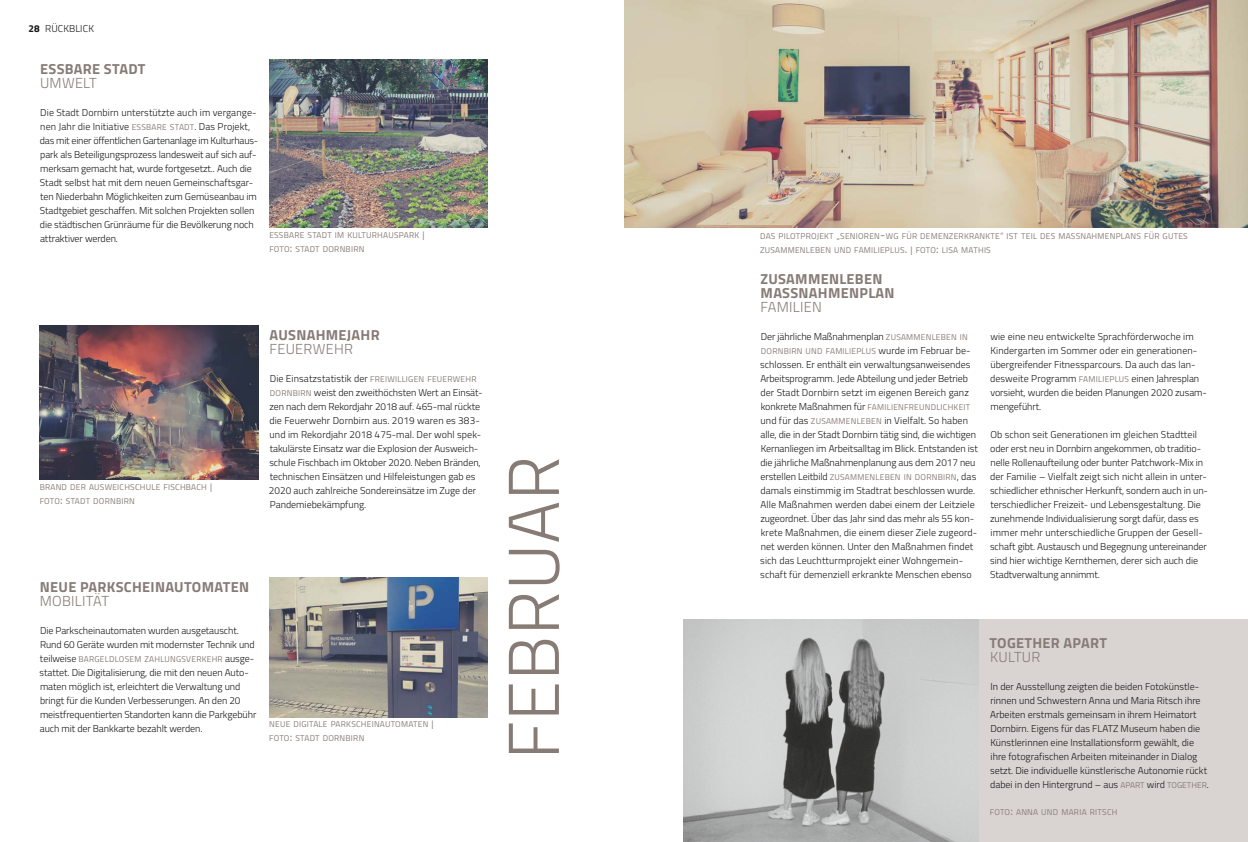
<style>
.page{position:relative;width:1248px;height:842px;background:#fff}
.page>*{position:absolute;margin:0;border:0;box-sizing:border-box;transform-origin:0 0}
.t1{font:300 72px "Titillium";letter-spacing:.01em;color:#877b76}
.Rückblick_Head{font:700 14.5px "Titillium";letter-spacing:.02em;color:#877b76}
.Rückblick_Subhead{font:300 14.5px "Titillium";letter-spacing:.02em;color:#877b76}
.Rückblick_Fließtext{font:300 10px/14px "Titillium";letter-spacing:-.01em;color:#181716}
.Rückblick_Fließtext-2{font:300 10px/14px "Titillium";letter-spacing:.01em;color:#181716}
.Rückblick_Fließtext-3{font:8.4px/14px "Titillium";letter-spacing:.03em;color:#877b76}
.s1{font-weight:700}
.s2{font-weight:400;font-size:8.4px;color:#877b76}
.s3{font-size:9px}
.s4{font-size:12px}
.s5{font-weight:300;font-size:10px;color:#181716}
</style>
<div class="page">
<div style="left:978px;top:620px;width:269px;height:222px;background:#d9d4d2"></div>
<img style="left:624px;top:0;width:623px;height:228px">
<img style="left:683px;top:620px;width:295px;height:222px">
<img style="left:269px;top:60px;width:219px;height:168px">
<img style="left:269px;top:578px;width:218px;height:140px">
<img style="left:40px;top:326px;width:218px;height:154px">
<p class="Rückblick_Fließtext-2" style="left:28px;top:21px;width:67px"><span class="s1">28</span> RÜCKBLICK</p>
<p class="Rückblick_Head" style="left:40px;top:57px;width:107px">ESSBARE STADT</p>
<p class="Rückblick_Subhead" style="left:40px;top:72px;width:58px">UMWELT</p>
<p class="Rückblick_Fließtext" style="left:40px;top:105px;width:220px">Die Stadt Dornbirn unterstützte auch im vergange&shy;nen Jahr die Initiative <span class="s2">ESSBARE STADT</span>. Das Projekt, das mit einer öffentlichen Gartenanlage im Kulturhaus&shy;park als Beteiligungsprozess landesweit auf sich auf&shy;merksam gemacht hat, wurde fortgesetzt.. Auch die Stadt selbst hat mit dem neuen Gemeinschaftsgar&shy;ten Niederbahn Möglichkeiten zum Gemüseanbau im Stadtgebiet geschaffen. Mit solchen Projekten sollen die städtischen Grünräume für die Bevölkerung noch attraktiver werden.</p>
<p class="Rückblick_Fließtext-3" style="left:269px;top:228px;width:156px">ESSBARE STADT IM KULTURHAUSPARK <span class="s3">|</span></p>
<p class="Rückblick_Fließtext-3" style="left:269px;top:242px;width:97px">FOTO<span class="s4">:</span> STADT DORNBIRN</p>
<p class="Rückblick_Fließtext-3" style="left:40px;top:480px;width:174px">BRAND DER AUSWEICHSCHULE FISCHBACH <span class="s3">|</span></p>
<p class="Rückblick_Fließtext-3" style="left:40px;top:494px;width:97px">FOTO<span class="s4">:</span> STADT DORNBIRN</p>
<p class="Rückblick_Head" style="left:269px;top:323px;width:112px">AUSNAHMEJAHR</p>
<p class="Rückblick_Subhead" style="left:269px;top:338px;width:85px">FEUERWEHR</p>
<p class="Rückblick_Fließtext" style="left:269px;top:371px;width:215px">Die Einsatzstatistik der <span class="s2">FREIWILLIGEN FEUERWEHR DORNBIRN</span> weist den zweithöchsten Wert an Einsät&shy;zen nach dem Rekordjahr 2018 auf. 465-mal rückte die Feuerwehr Dornbirn aus. 2019 waren es 383- und im Rekordjahr 2018 475-mal. Der wohl spek&shy;takulärste Einsatz war die Explosion der Ausweich&shy;schule Fischbach im Oktober 2020. Neben Bränden, technischen Einsätzen und Hilfeleistungen gab es 2020 auch zahlreiche Sondereinsätze im Zuge der Pandemiebekämpfung.</p>
<p class="Rückblick_Head" style="left:40px;top:575px;width:211px">NEUE PARKSCHEINAUTOMATEN</p>
<p class="Rückblick_Subhead" style="left:40px;top:590px;width:71px">MOBILITÄT</p>
<p class="Rückblick_Fließtext" style="left:40px;top:623px;width:216px">Die Parkscheinautomaten wurden ausgetauscht.<br>Rund 60 Geräte wurden mit modernster Technik und</p>
<p class="Rückblick_Fließtext-3" style="left:40px;top:651px;width:216px"><span class="s5">teilweise</span> BARGELDLOSEM ZAHLUNGSVERKEHR <span class="s5">ausge-</span></p>
<p class="Rückblick_Fließtext" style="left:40px;top:665px;width:218px">stattet. Die Digitalisierung, die mit den neuen Auto&shy;maten möglich ist, erleichtert die Verwaltung und bringt für die Kunden Verbesserungen. An den 20 meistfrequentierten Standorten kann die Parkgebühr auch mit der Bankkarte bezahlt werden.</p>
<p class="Rückblick_Fließtext-3" style="left:269px;top:717px;width:166px">NEUE DIGITALE PARKSCHEINAUTOMATEN <span class="s3">|</span></p>
<p class="Rückblick_Fließtext-3" style="left:269px;top:731px;width:97px">FOTO<span class="s4">:</span> STADT DORNBIRN</p>
<h1 class="t1" style="left:481px;top:759px;width:305px;rotate:-90deg">FEBRUAR</h1>
<p class="Rückblick_Fließtext-3" style="left:760px;top:229px;width:429px">DAS PILOTPROJEKT <span class="s3">„</span>SENIOREN<span class="s4">-</span>WG FÜR DEMENZERKRANKTE<span class="s3">“</span> IST TEIL DES MASSNAHMENPLANS FÜR GUTES<br>ZUSAMMENLEBEN UND FAMILIEPLUS<span class="s4">.</span> <span class="s3">|</span> FOTO<span class="s4">:</span> LISA MATHIS</p>
<p class="Rückblick_Head" style="left:760px;top:267px;width:123px">ZUSAMMENLEBEN</p>
<p class="Rückblick_Head" style="left:760px;top:281px;width:135px">MASSNAHMENPLAN</p>
<p class="Rückblick_Subhead" style="left:760px;top:296px;width:63px">FAMILIEN</p>
<p class="Rückblick_Fließtext" style="left:760px;top:329px;width:209px">Der jährliche Maßnahmenplan <span class="s2">ZUSAMMENLEBEN IN</span></p>
<p class="Rückblick_Fließtext-3" style="left:760px;top:343px;width:211px">DORNBIRN UND FAMILIEPLUS <span class="s5">wurde im Februar be-</span></p>
<p class="Rückblick_Fließtext" style="left:760px;top:357px;width:211px">schlossen. Er enthält ein verwaltungsanweisendes<br>Arbeitsprogramm. Jede Abteilung und jeder Betrieb der Stadt Dornbirn setzt im eigenen Bereich ganz</p>
<p class="Rückblick_Fließtext-3" style="left:760px;top:399px;width:211px"><span class="s5">konkrete Maßnahmen für</span> FAMILIENFREUNDLICHKEIT</p>
<p class="Rückblick_Fließtext" style="left:760px;top:413px;width:219px">und für das <span class="s2">ZUSAMMENLEBEN</span> in Vielfalt. So haben alle, die in der Stadt Dornbirn tätig sind, die wichtigen Kernanliegen im Arbeitsalltag im Blick. Entstanden ist die jährliche Maßnahmenplanung aus dem 2017 neu</p>
<p class="Rückblick_Fließtext-3" style="left:760px;top:469px;width:217px"><span class="s5">erstellen Leitbild</span> ZUSAMMENLEBEN IN DORNBIRN<span class="s5">, das</span></p>
<p class="Rückblick_Fließtext-2" style="left:760px;top:483px;width:218px">damals einstimmig im Stadtrat beschlossen wurde.<br>Alle Maßnahmen werden dabei einem der Leitziele zugeordnet. Über das Jahr sind das mehr als 55 kon&shy;krete Maßnahmen, die einem dieser Ziele zugeord&shy;net werden können. Unter den Maßnahmen findet sich das Leuchtturmprojekt einer Wohngemein&shy;schaft für demenziell erkrankte Menschen ebenso</p>
<p class="Rückblick_Fließtext" style="left:990px;top:329px;width:218px">wie eine neu entwickelte Sprachförderwoche im Kindergarten im Sommer oder ein generationen&shy;übergreifender Fitnessparcours. Da auch das lan&shy;desweite Programm <span class="s2">FAMILIEPLUS</span> einen Jahresplan vorsieht, wurden die beiden Planungen 2020 zusam&shy;mengeführt.</p>
<p class="Rückblick_Fließtext" style="left:989px;top:427px;width:219px">Ob schon seit Generationen im gleichen Stadtteil oder erst neu in Dornbirn angekommen, ob traditio&shy;nelle Rollenaufteilung oder bunter Patchwork-Mix in der Familie – Vielfalt zeigt sich nicht allein in unter&shy;schiedlicher ethnischer Herkunft, sondern auch in un&shy;terschiedlicher Freizeit- und Lebensgestaltung. Die zunehmende Individualisierung sorgt dafür, dass es immer mehr unterschiedliche Gruppen der Gesell&shy;schaft gibt. Austausch und Begegnung untereinander sind hier wichtige Kernthemen, derer sich auch die Stadtverwaltung annimmt.</p>
<p class="Rückblick_Head" style="left:989px;top:631px;width:119px">TOGETHER APART</p>
<p class="Rückblick_Subhead" style="left:990px;top:646px;width:52px">KULTUR</p>
<p class="Rückblick_Fließtext" style="left:989px;top:679px;width:220px">In der Ausstellung zeigten die beiden Fotokünstle&shy;rinnen und Schwestern Anna und Maria Ritsch ihre Arbeiten erstmals gemeinsam in ihrem Heimatort Dornbirn. Eigens für das FLATZ Museum haben die Künstlerinnen eine Installationsform gewählt, die ihre fotografischen Arbeiten miteinander in Dialog setzt. Die individuelle künstlerische Autonomie rückt dabei in den Hintergrund – aus <span class="s2">APART</span> wird <span class="s2">TOGETHER</span>.</p>
<p class="Rückblick_Fließtext-3" style="left:989px;top:805px;width:129px">FOTO<span class="s4">:</span> ANNA UND MARIA RITSCH</p>
</div>
